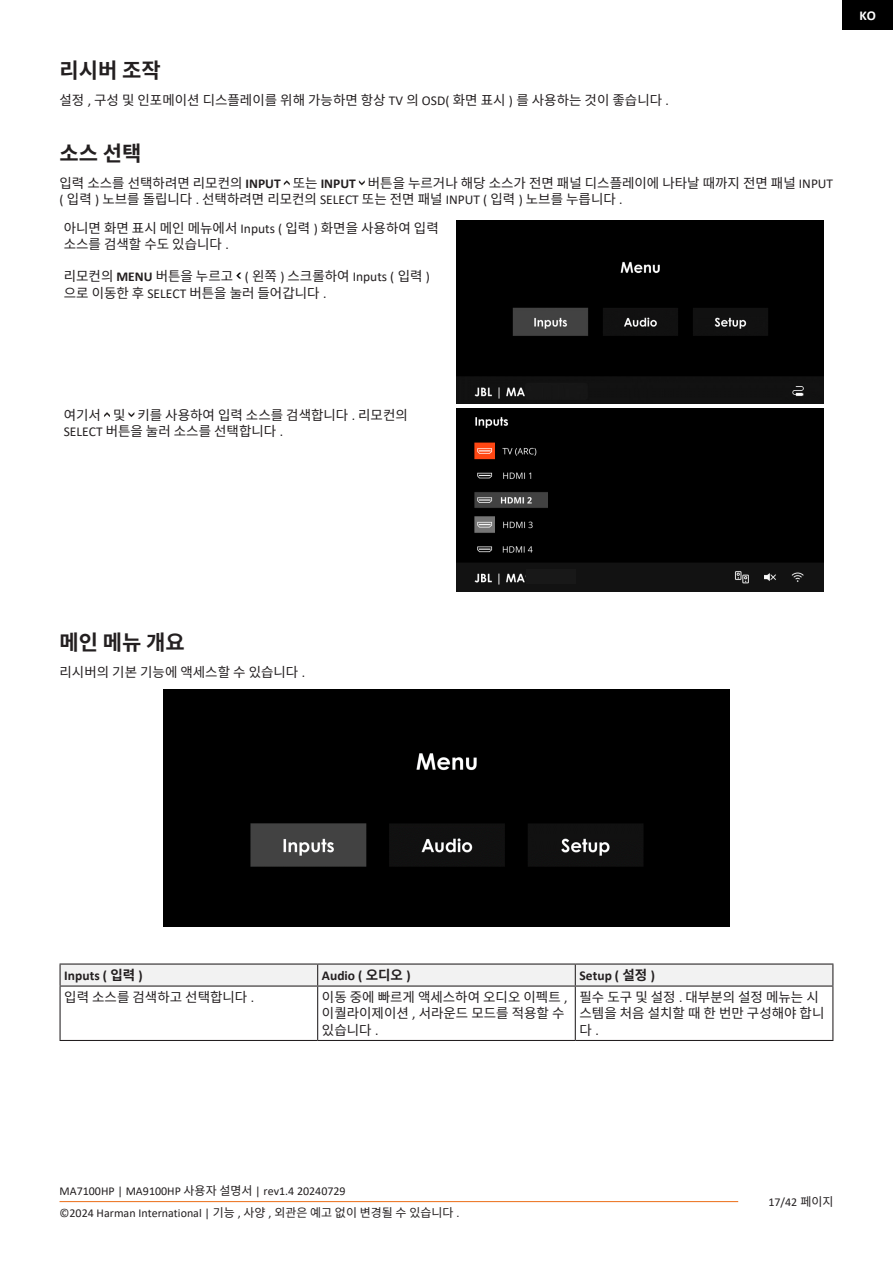
<style>
.page{position:relative;width:893px;height:1263px;background:#fff}
.page>*{position:absolute;margin:0;border:0;box-sizing:border-box;transform-origin:0 0}
.Tittle_2{font:700 21px "Noto Sans CJ Ksc";color:#231f20}
.t1{font:13.5px/16.2px "Noto Sans CJ Ksc";color:#231f20}
.t2{font:700 13.5px "Calibri";color:#231f20}
.t3{font:700 13.5px "Calibri";color:#fff}
.t4{font:12px "Calibri";color:#231f20}
.s1{font-family:"Calibri"}
.s2{font-family:"Calibri";font-weight:700}
.s3{font-family:"Noto Sans CJ Ksc"}
</style>
<div class="page">
<hr style="left:60px;top:1201px;width:678px;height:1px;background:#ed7d30">
<div style="left:842px;top:0;width:51px;height:30px;background:#000"></div>
<svg style="left:284px;top:180px;width:6px;height:5px"></svg>
<svg style="left:359px;top:180px;width:6px;height:5px"></svg>
<svg style="left:236px;top:273px;width:5px;height:6px"></svg>
<img style="left:457px;top:221px;width:366px;height:183px">
<svg style="left:104px;top:412px;width:6px;height:5px"></svg>
<svg style="left:128px;top:412px;width:6px;height:5px"></svg>
<img style="left:457px;top:408px;width:366px;height:183px">
<div style="left:526px;top:569px;width:49px;height:14px;background:#181818"></div>
<div style="left:766px;top:542px;width:49px;height:14px;background:#000"></div>
<img style="left:163px;top:689px;width:566px;height:237px">
<hr style="left:60px;top:963px;width:258px;height:1px;background:#231f20">
<hr style="left:318px;top:963px;width:257px;height:1px;background:#231f20">
<hr style="left:575px;top:963px;width:258px;height:1px;background:#231f20">
<div style="left:60px;top:964px;width:773px;height:21px;background:#f2f2f2"></div>
<hr style="left:60px;top:985px;width:258px;height:1px;background:#231f20">
<hr style="left:60px;top:986px;width:1px;height:54px;background:#231f20">
<hr style="left:318px;top:985px;width:257px;height:1px;background:#231f20">
<hr style="left:317px;top:986px;width:1px;height:54px;background:#231f20">
<hr style="left:575px;top:985px;width:258px;height:1px;background:#231f20">
<hr style="left:575px;top:986px;width:1px;height:54px;background:#231f20">
<hr style="left:832px;top:986px;width:1px;height:54px;background:#231f20">
<hr style="left:60px;top:1040px;width:258px;height:1px;background:#231f20">
<hr style="left:318px;top:1040px;width:257px;height:1px;background:#231f20">
<hr style="left:575px;top:1040px;width:258px;height:1px;background:#231f20">
<p class="Tittle_2" style="left:60px;top:58px;width:103px">리시버 조작</p>
<p class="t1" style="left:60px;top:92px;width:611px">설정 <span class="s1">,</span> 구성 및 인포메이션 디스플레이를 위해 가능하면 항상 <span class="s1">TV</span> 의 <span class="s1">OSD(</span> 화면 표시 <span class="s1">)</span> 를 사용하는 것이 좋습니다 <span class="s1">.</span></p>
<p class="Tittle_2" style="left:60px;top:142px;width:84px">소스 선택</p>
<p class="t1" style="left:60px;top:175px;width:775px">입력 소스를 선택하려면 리모컨의 <span class="s2">INPUT</span> 또는 <span class="s2">INPUT</span> 버튼을 누르거나 해당 소스가 전면 패널 디스플레이에 나타날 때까지 전면 패널 <span class="s1">INPUT (</span> 입력 <span class="s1">)</span> 노브를 돌립니다 <span class="s1">.</span> 선택하려면 리모컨의 <span class="s1">SELECT</span> 또는 전면 패널 <span class="s1">INPUT (</span> 입력 <span class="s1">)</span> 노브를 누릅니다 <span class="s1">.</span></p>
<p class="t1" style="left:64px;top:220px;width:376px">아니면 화면 표시 메인 메뉴에서 <span class="s1">Inputs (</span> 입력 <span class="s1">)</span> 화면을 사용하여 입력 소스를 검색할 수도 있습니다 <span class="s1">.</span></p>
<p class="t1" style="left:64px;top:269px;width:368px">리모컨의 <span class="s2">MENU</span> 버튼을 누르고 <span class="s1">(</span> 왼쪽 <span class="s1">)</span> 스크롤하여 <span class="s1">Inputs (</span> 입력 <span class="s1">) </span>으로 이동한 후 <span class="s1">SELECT</span> 버튼을 눌러 들어갑니다 <span class="s1">.</span></p>
<p class="t3" style="left:859px;top:6px;width:18px">KO</p>
<p class="t1" style="left:64px;top:407px;width:346px">여기서 및 키를 사용하여 입력 소스를 검색합니다 <span class="s1">.</span> 리모컨의<br><span class="s1">SELECT</span> 버튼을 눌러 소스를 선택합니다 <span class="s1">.</span></p>
<p class="Tittle_2" style="left:60px;top:630px;width:127px">메인 메뉴 개요</p>
<p class="t1" style="left:60px;top:664px;width:247px">리시버의 기본 기능에 액세스할 수 있습니다 <span class="s1">.</span></p>
<p class="t2" style="left:64px;top:966px;width:80px">Inputs ( <span class="s3">입력</span> )</p>
<p class="t2" style="left:322px;top:966px;width:90px">Audio ( <span class="s3">오디오</span> )</p>
<p class="t2" style="left:580px;top:966px;width:77px">Setup ( <span class="s3">설정</span> )</p>
<p class="t1" style="left:64px;top:989px;width:191px">입력 소스를 검색하고 선택합니다 <span class="s1">.</span></p>
<p class="t1" style="left:322px;top:989px;width:247px">이동 중에 빠르게 액세스하여 오디오 이펙트 <span class="s1">, </span>이퀄라이제이션 <span class="s1">,</span> 서라운드 모드를 적용할 수 있습니다 <span class="s1">.</span></p>
<p class="t1" style="left:580px;top:989px;width:246px">필수 도구 및 설정 <span class="s1">.</span> 대부분의 설정 메뉴는 시 스템을 처음 설치할 때 한 번만 구성해야 합니 다<span class="s1">.</span></p>
<p class="t4" style="left:60px;top:1182px;width:288px">MA7100HP | MA9100HP <span class="s3">사용자 설명서</span> | rev1.4 20240729</p>
<p class="t4" style="left:60px;top:1205px;width:401px">©2024 Harman International | <span class="s3">기능</span> , <span class="s3">사양</span> , <span class="s3">외관은 예고 없이 변경될 수 있습니다</span> .</p>
<p class="t4" style="left:768px;top:1194px;width:67px">17/42 <span class="s3">페이지</span></p>
</div>
